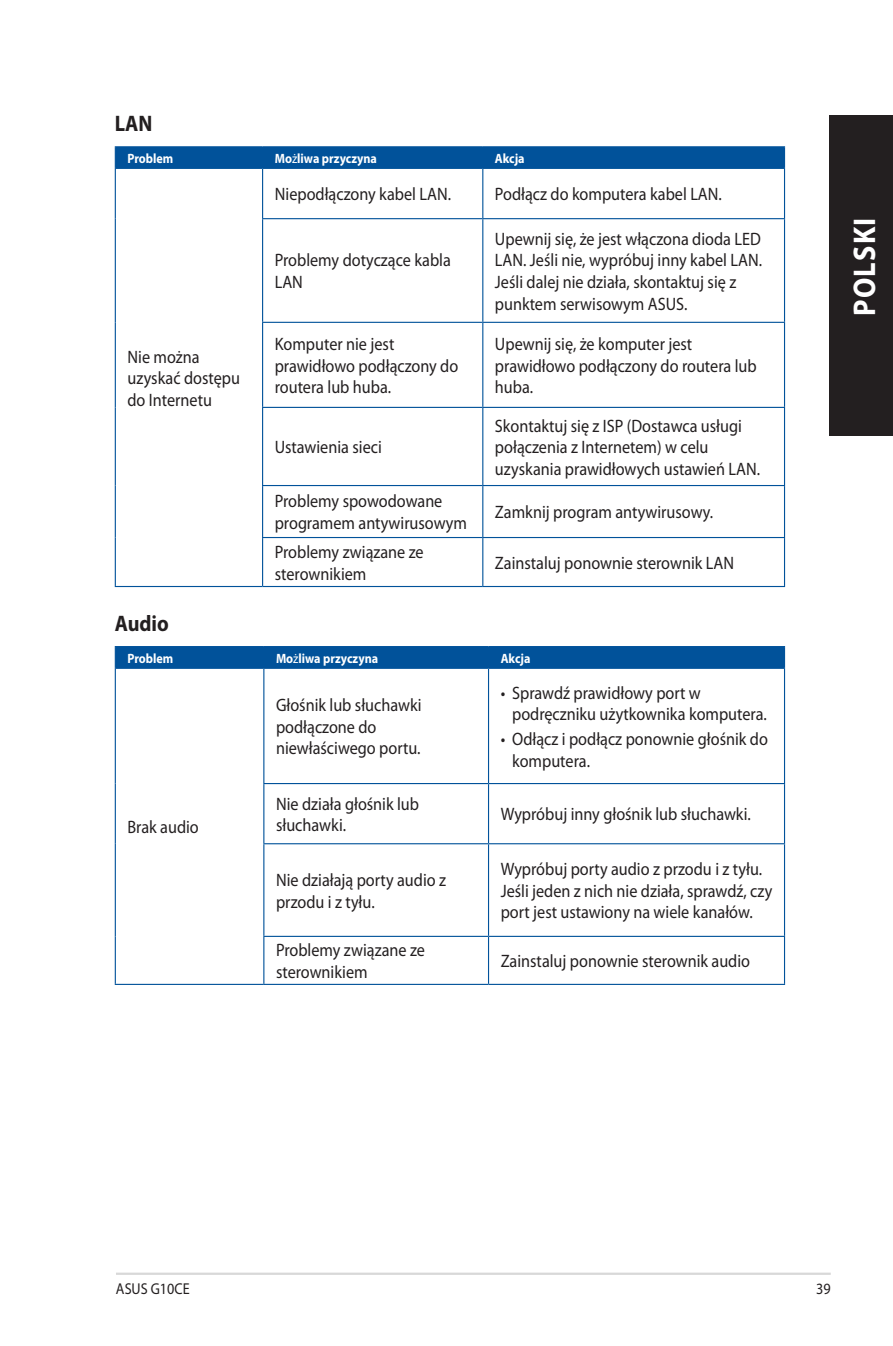
<style>
.page{position:relative;width:893px;height:1346px;background:#fff}
.page>*{position:absolute;margin:0;border:0;box-sizing:border-box;transform-origin:0 0}
.t1{font:700 31.5px "Myriad Pro";letter-spacing:.045em;color:#fff;scale:.9 1}
.PC_Heading_2{font:700 22.5px "Myriad Pro";color:#231f20;scale:.9 1}
.PC_Body_Text{font:18px/21.6px "Myriad Pro";color:#231f20;scale:.9 1}
.t2{font:15.75px "Myriad Pro";color:#231f20;scale:.9 1}
.PC_Table_Text_Head{font:700 13.5px "Myriad Pro";color:#fff;scale:.9 1}
.s1{font-weight:400}
</style>
<div class="page">
<hr style="left:116px;top:1272px;width:715px;height:3px;background:#d8d8d8">
<div style="left:829px;top:115px;width:64px;height:320px;background:#231f20"></div>
<hr style="left:115px;top:146px;width:148px;height:1px;background:#01529a">
<hr style="left:263px;top:146px;width:220px;height:1px;background:#01529a">
<hr style="left:483px;top:146px;width:302px;height:1px;background:#01529a">
<div style="left:115px;top:147px;width:670px;height:21px;background:#01529a"></div>
<hr style="left:115px;top:168px;width:148px;height:1px;background:#01529a">
<hr style="left:115px;top:169px;width:1px;height:50px;background:#01529a">
<hr style="left:115px;top:219px;width:1px;height:103px;background:#01529a">
<hr style="left:115px;top:322px;width:1px;height:85px;background:#01529a">
<hr style="left:115px;top:407px;width:1px;height:78px;background:#01529a">
<hr style="left:115px;top:485px;width:1px;height:52px;background:#01529a">
<hr style="left:115px;top:537px;width:1px;height:49px;background:#01529a">
<hr style="left:115px;top:586px;width:148px;height:1px;background:#01529a">
<hr style="left:263px;top:168px;width:220px;height:1px;background:#01529a">
<hr style="left:262px;top:169px;width:1px;height:49px;background:#01529a">
<hr style="left:483px;top:168px;width:302px;height:1px;background:#01529a">
<hr style="left:482px;top:169px;width:1px;height:49px;background:#01529a">
<hr style="left:784px;top:169px;width:1px;height:49px;background:#01529a">
<hr style="left:262px;top:218px;width:221px;height:1px;background:#01529a">
<hr style="left:262px;top:219px;width:1px;height:103px;background:#01529a">
<hr style="left:483px;top:218px;width:302px;height:1px;background:#01529a">
<hr style="left:482px;top:219px;width:1px;height:103px;background:#01529a">
<hr style="left:784px;top:219px;width:1px;height:103px;background:#01529a">
<hr style="left:262px;top:322px;width:221px;height:1px;background:#01529a">
<hr style="left:262px;top:323px;width:1px;height:84px;background:#01529a">
<hr style="left:483px;top:322px;width:302px;height:1px;background:#01529a">
<hr style="left:482px;top:323px;width:1px;height:84px;background:#01529a">
<hr style="left:784px;top:323px;width:1px;height:84px;background:#01529a">
<hr style="left:262px;top:407px;width:221px;height:1px;background:#01529a">
<hr style="left:262px;top:408px;width:1px;height:77px;background:#01529a">
<hr style="left:483px;top:407px;width:302px;height:1px;background:#01529a">
<hr style="left:482px;top:408px;width:1px;height:77px;background:#01529a">
<hr style="left:784px;top:408px;width:1px;height:77px;background:#01529a">
<hr style="left:262px;top:485px;width:221px;height:1px;background:#01529a">
<hr style="left:262px;top:486px;width:1px;height:51px;background:#01529a">
<hr style="left:483px;top:485px;width:302px;height:1px;background:#01529a">
<hr style="left:482px;top:486px;width:1px;height:51px;background:#01529a">
<hr style="left:784px;top:486px;width:1px;height:51px;background:#01529a">
<hr style="left:262px;top:537px;width:221px;height:1px;background:#01529a">
<hr style="left:262px;top:538px;width:1px;height:48px;background:#01529a">
<hr style="left:483px;top:537px;width:302px;height:1px;background:#01529a">
<hr style="left:482px;top:538px;width:1px;height:48px;background:#01529a">
<hr style="left:784px;top:538px;width:1px;height:48px;background:#01529a">
<hr style="left:263px;top:586px;width:220px;height:1px;background:#01529a">
<hr style="left:483px;top:586px;width:302px;height:1px;background:#01529a">
<hr style="left:263px;top:669px;width:1px;height:114px;background:#01529a">
<hr style="left:488px;top:669px;width:1px;height:114px;background:#01529a">
<hr style="left:263px;top:784px;width:1px;height:59px;background:#01529a">
<hr style="left:488px;top:784px;width:1px;height:59px;background:#01529a">
<hr style="left:263px;top:844px;width:1px;height:92px;background:#01529a">
<hr style="left:488px;top:844px;width:1px;height:92px;background:#01529a">
<hr style="left:263px;top:937px;width:1px;height:47px;background:#01529a">
<hr style="left:488px;top:937px;width:1px;height:47px;background:#01529a">
<div style="left:115px;top:646px;width:670px;height:22px;background:#01529a"></div>
<hr style="left:115px;top:668px;width:149px;height:1px;background:#01529a">
<hr style="left:115px;top:669px;width:1px;height:114px;background:#01529a">
<hr style="left:115px;top:783px;width:1px;height:61px;background:#01529a">
<hr style="left:115px;top:844px;width:1px;height:92px;background:#01529a">
<hr style="left:115px;top:936px;width:1px;height:48px;background:#01529a">
<hr style="left:115px;top:984px;width:149px;height:1px;background:#01529a">
<hr style="left:264px;top:668px;width:224px;height:1px;background:#01529a">
<hr style="left:488px;top:668px;width:297px;height:1px;background:#01529a">
<hr style="left:784px;top:669px;width:1px;height:114px;background:#01529a">
<hr style="left:263px;top:783px;width:225px;height:1px;background:#01529a">
<hr style="left:488px;top:783px;width:297px;height:1px;background:#01529a">
<hr style="left:784px;top:784px;width:1px;height:59px;background:#01529a">
<hr style="left:263px;top:843px;width:225px;height:1px;background:#01529a">
<hr style="left:488px;top:843px;width:297px;height:1px;background:#01529a">
<hr style="left:784px;top:844px;width:1px;height:92px;background:#01529a">
<hr style="left:263px;top:936px;width:225px;height:1px;background:#01529a">
<hr style="left:488px;top:936px;width:297px;height:1px;background:#01529a">
<hr style="left:784px;top:937px;width:1px;height:47px;background:#01529a">
<hr style="left:264px;top:984px;width:224px;height:1px;background:#01529a">
<hr style="left:488px;top:984px;width:297px;height:1px;background:#01529a">
<p class="PC_Heading_2" style="left:115px;top:111px;width:43px">LAN</p>
<p class="PC_Table_Text_Head" style="left:127px;top:151px;width:53px">Problem</p>
<p class="PC_Table_Text_Head" style="left:275px;top:151px;width:115px">Mo<span class="s1">ż</span>liwa przyczyna</p>
<p class="PC_Table_Text_Head" style="left:495px;top:151px;width:35px">Akcja</p>
<p class="PC_Body_Text" style="left:275px;top:184px;width:197px">Niepodłączony kabel LAN.</p>
<p class="PC_Body_Text" style="left:495px;top:184px;width:254px">Podłącz do komputera kabel LAN.</p>
<p class="PC_Body_Text" style="left:127px;top:346px;width:127px">Nie można uzyskać dostępu do Internetu</p>
<p class="PC_Body_Text" style="left:275px;top:250px;width:197px">Problemy dotyczące kabla<br>LAN</p>
<p class="PC_Body_Text" style="left:495px;top:228px;width:298px">Upewnij się, że jest włączona dioda LED LAN. Jeśli nie, wypróbuj inny kabel LAN.<br>Jeśli dalej nie działa, skontaktuj się z punktem serwisowym ASUS.</p>
<p class="PC_Body_Text" style="left:275px;top:333px;width:205px">Komputer nie jest prawidłowo podłączony do routera lub huba.</p>
<p class="PC_Body_Text" style="left:495px;top:333px;width:292px">Upewnij się, że komputer jest prawidłowo podłączony do routera lub huba.</p>
<p class="PC_Body_Text" style="left:275px;top:437px;width:120px">Ustawienia sieci</p>
<p class="PC_Body_Text" style="left:495px;top:415px;width:296px">Skontaktuj się z ISP (Dostawca usługi połączenia z Internetem) w celu uzyskania prawidłowych ustawień LAN.</p>
<p class="PC_Body_Text" style="left:275px;top:491px;width:215px">Problemy spowodowane programem antywirusowym</p>
<p class="PC_Body_Text" style="left:495px;top:502px;width:244px">Zamknij program antywirusowy.</p>
<p class="PC_Body_Text" style="left:275px;top:541px;width:167px">Problemy związane ze sterownikiem</p>
<p class="PC_Body_Text" style="left:495px;top:552px;width:267px">Zainstaluj ponownie sterownik LAN</p>
<p class="PC_Heading_2" style="left:115px;top:610px;width:62px">Audio</p>
<p class="PC_Table_Text_Head" style="left:127px;top:650px;width:53px">Problem</p>
<p class="PC_Table_Text_Head" style="left:276px;top:650px;width:115px">Mo<span class="s1">ż</span>liwa przyczyna</p>
<p class="PC_Table_Text_Head" style="left:501px;top:650px;width:35px">Akcja</p>
<p class="PC_Body_Text" style="left:127px;top:816px;width:81px">Brak audio</p>
<p class="PC_Body_Text" style="left:276px;top:694px;width:163px">Głośnik lub słuchawki podłączone do niewłaściwego portu.</p>
<p class="PC_Body_Text" style="left:512px;top:682px;width:285px;text-indent:-11px">• Sprawdź prawidłowy port w podręczniku użytkownika komputera.</p>
<p class="PC_Body_Text" style="left:512px;top:728px;width:286px;text-indent:-11px">• Odłącz i podłącz ponownie głośnik do komputera.</p>
<p class="PC_Body_Text" style="left:276px;top:793px;width:160px">Nie działa głośnik lub słuchawki.</p>
<p class="PC_Body_Text" style="left:501px;top:804px;width:280px">Wypróbuj inny głośnik lub słuchawki.</p>
<p class="PC_Body_Text" style="left:276px;top:869px;width:190px">Nie działają porty audio z przodu i z tyłu.</p>
<p class="PC_Body_Text" style="left:501px;top:859px;width:303px">Wypróbuj porty audio z przodu i z tyłu.<br>Jeśli jeden z nich nie działa, sprawdź, czy port jest ustawiony na wiele kanałów.</p>
<p class="PC_Body_Text" style="left:276px;top:940px;width:167px">Problemy związane ze sterownikiem</p>
<p class="PC_Body_Text" style="left:501px;top:950px;width:279px">Zainstaluj ponownie sterownik audio</p>
<h1 class="t1" style="left:847px;top:316px;width:111px;rotate:-90deg">POLSKI</h1>
<p class="t2" style="left:116px;top:1280px;width:83px">ASUS G10CE</p>
<p class="t2" style="left:816px;top:1280px;width:18px">39</p>
</div>
